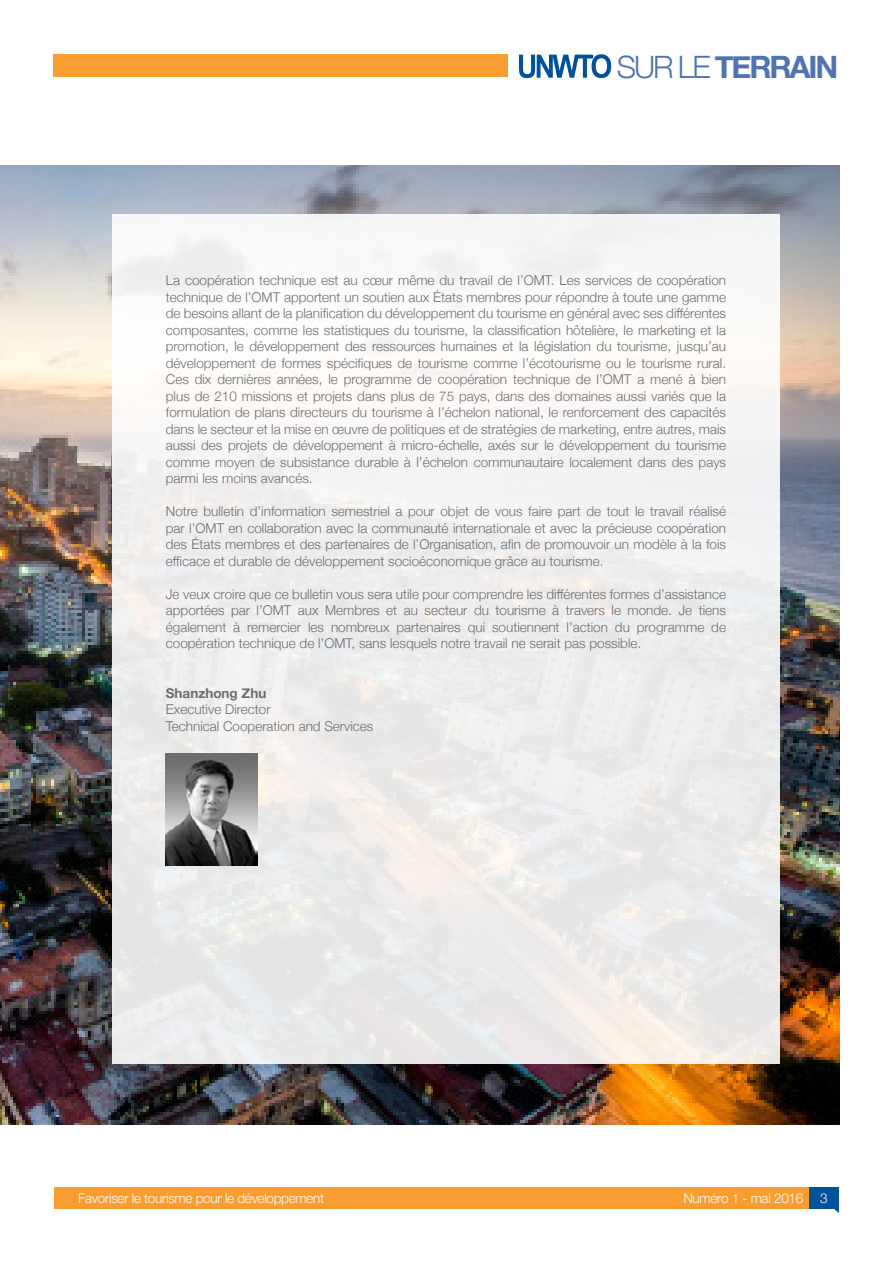
<style>
.page{position:relative;width:893px;height:1263px;background:#fff}
.page>*{position:absolute;margin:0;border:0;box-sizing:border-box;transform-origin:0 0}
.t1{font:700 30.75px "Helvetica Neue";letter-spacing:-.07em;color:#5074b1}
.t2{font:300 13.5px/16.5px "Helvetica Neue";color:#6d6e71;text-align:justify}
.t3{font:300 13.5px "Helvetica Neue";letter-spacing:-.02em;color:#fff}
.t4{font:700 13.5px "Helvetica Neue";color:#6d6e71}
.s1{font-weight:300}
</style>
<div class="page">
<div style="left:54px;top:1187px;width:785px;height:22px;background:#f99d31"></div>
<div style="left:809px;top:1187px;width:30px;height:22px;background:#00539b"></div>
<svg style="left:834px;top:1209px;width:5px;height:4px"></svg>
<img style="left:0;top:166px;width:839px;height:959px">
<div style="left:113px;top:214px;width:667px;height:850px;background:linear-gradient(to right,#f1f0ef,#f1f0ef)"></div>
<div style="left:53px;top:54px;width:455px;height:23px;background:#f99d31"></div>
<img style="left:166px;top:754px;width:91px;height:111px">
<svg style="left:519px;top:54px;width:92px;height:24px"></svg>
<h1 class="t1" style="left:617px;top:43px;width:223px"><span class="s1">SUR LE</span> TERRAIN</h1>
<p class="t2" style="left:166px;top:271px;width:562px">La coopération technique est au cœur même du travail de l’OMT. Les services de coopération technique de l’OMT apportent un soutien aux États membres pour répondre à toute une gamme de besoins allant de la planification du développement du tourisme en général avec ses différentes composantes, comme les statistiques du tourisme, la classification hôtelière, le marketing et la promotion, le développement des ressources humaines et la législation du tourisme, jusqu’au développement de formes spécifiques de tourisme comme l’écotourisme ou le tourisme rural.<br>Ces dix dernières années, le programme de coopération technique de l’OMT a mené à bien plus de 210 missions et projets dans plus de 75 pays, dans des domaines aussi variés que la formulation de plans directeurs du tourisme à l’échelon national, le renforcement des capacités dans le secteur et la mise en œuvre de politiques et de stratégies de marketing, entre autres, mais aussi des projets de développement à micro-échelle, axés sur le développement du tourisme comme moyen de subsistance durable à l’échelon communautaire localement dans des pays parmi les moins avancés.</p>
<p class="t2" style="left:166px;top:502px;width:562px">Notre bulletin d’information semestriel a pour objet de vous faire part de tout le travail réalisé par l’OMT en collaboration avec la communauté internationale et avec la précieuse coopération des États membres et des partenaires de l’Organisation, afin de promouvoir un modèle à la fois efficace et durable de développement socioéconomique grâce au tourisme.</p>
<p class="t2" style="left:166px;top:584px;width:562px">Je veux croire que ce bulletin vous sera utile pour comprendre les différentes formes d’assistance apportées par l’OMT aux Membres et au secteur du tourisme à travers le monde. Je tiens également à remercier les nombreux partenaires qui soutiennent l’action du programme de coopération technique de l’OMT, sans lesquels notre travail ne serait pas possible.</p>
<p class="t4" style="left:166px;top:682px;width:102px">Shanzhong Zhu</p>
<p class="t2" style="left:166px;top:700px;width:209px">Executive Director<br>Technical Cooperation and Services</p>
<p class="t3" style="left:78px;top:1187px;width:247px">Favoriser le tourisme pour le développement</p>
<p class="t3" style="left:683px;top:1187px;width:121px">Numéro 1 - mai 2016</p>
<p class="t3" style="left:820px;top:1187px;width:9px">3</p>
</div>
